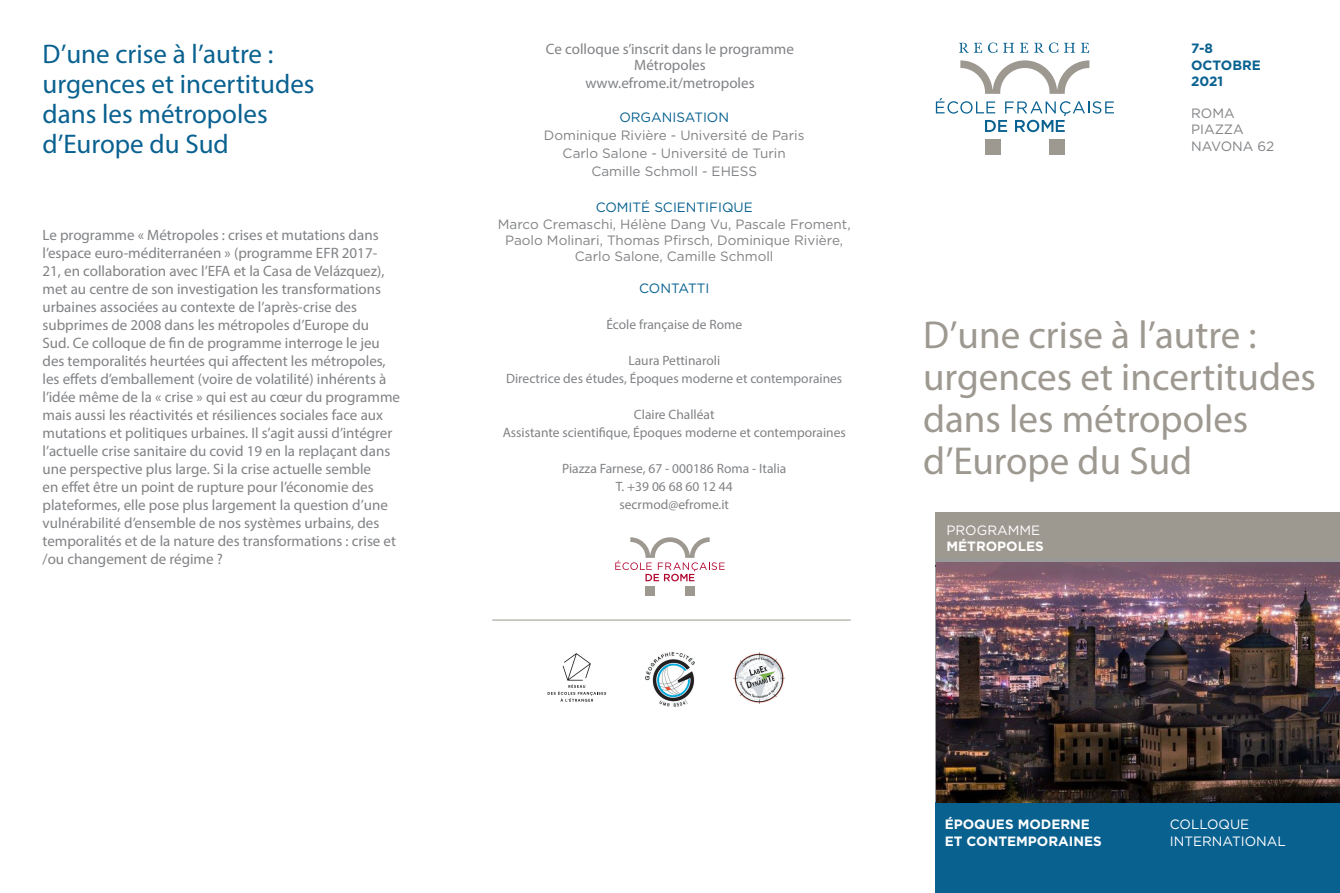
<style>
.page{position:relative;width:1340px;height:893px;background:#fff}
.page>*{position:absolute;margin:0;border:0;box-sizing:border-box;transform-origin:0 0}
.t1{font:39px/42px "Myriad Pro";color:#9d9890}
.t2{font:27px/30px "Myriad Pro";color:#096190}
.t3{font:15px/18px "Myriad Pro";color:#808285}
.t4{font:13.5px "Myriad Pro";color:#808285}
.t5{font:13.5px/16.2px "Gotham";color:#808285;text-align:center}
.t6{font:700 13.5px "Gotham";color:#fff}
.t7{font:13.5px "Gotham";color:#096190}
.t8{font:13.5px "Gotham";color:#fff}
.t9{font:700 13.5px "Gotham";color:#096190}
</style>
<div class="page">
<div style="left:935px;top:513px;width:404px;height:46px;background:#9d9890"></div>
<svg style="left:959px;top:43px;width:38px;height:10px"></svg>
<svg style="left:1003px;top:43px;width:11px;height:10px"></svg>
<svg style="left:1020px;top:43px;width:8px;height:10px"></svg>
<svg style="left:1034px;top:43px;width:24px;height:10px"></svg>
<svg style="left:1064px;top:43px;width:25px;height:10px"></svg>
<div style="left:985px;top:140px;width:15px;height:15px;background:#9d9890"></div>
<div style="left:1049px;top:140px;width:15px;height:15px;background:#9d9890"></div>
<svg style="left:935px;top:60px;width:178px;height:72px"></svg>
<div style="left:935px;top:803px;width:404px;height:90px;background:#096190"></div>
<div style="left:645px;top:586px;width:10px;height:9px;background:#9d9890"></div>
<div style="left:685px;top:586px;width:9px;height:9px;background:#9d9890"></div>
<svg style="left:615px;top:537px;width:109px;height:44px"></svg>
<img style="left:645px;top:653px;width:50px;height:53px">
<hr style="left:492px;top:620px;width:358px;height:1px;background:#9d9890">
<img style="left:733px;top:653px;width:51px;height:51px">
<svg style="left:547px;top:653px;width:59px;height:49px"></svg>
<img style="left:936px;top:562px;width:403px;height:241px">
<p class="t2" style="left:43px;top:38px;width:232px">D’une crise à l’autre :</p>
<p class="t2" style="left:43px;top:68px;width:273px">urgences et incertitudes dans les métropoles</p>
<p class="t2" style="left:43px;top:128px;width:188px">d’Europe du Sud</p>
<p class="t3" style="left:43px;top:226px;width:359px">Le programme « Métropoles : crises et mutations dans l’espace euro-méditerranéen » (programme EFR 2017-<br>21, en collaboration avec l’EFA et la Casa de Velázquez), met au centre de son investigation les transformations urbaines associées au contexte de l’après-crise des subprimes de 2008 dans les métropoles d’Europe du<br>Sud. Ce colloque de fin de programme interroge le jeu des temporalités heurtées qui affectent les métropoles, les effets d’emballement (voire de volatilité) inhérents à l’idée même de la « crise » qui est au cœur du programme mais aussi les réactivités et résiliences sociales face aux mutations et politiques urbaines. Il s’agit aussi d’intégrer l’actuelle crise sanitaire du covid 19 en la replaçant dans une perspective plus large. Si la crise actuelle semble<br>en effet être un point de rupture pour l’économie des plateformes, elle pose plus largement la question d’une vulnérabilité d’ensemble de nos systèmes urbains, des temporalités et de la nature des transformations : crise et /ou changement de régime ?</p>
<p class="t3" style="left:546px;top:40px;width:249px">Ce colloque s’inscrit dans le programme</p>
<p class="t3" style="left:634px;top:56px;width:73px">Métropoles</p>
<p class="t3" style="left:585px;top:74px;width:171px">www.efrome.it/metropoles</p>
<p class="t7" style="left:619px;top:109px;width:111px">ORGANISATION</p>
<p class="t5" style="left:544px;top:127px;width:262px">Dominique Rivière - Université de Paris</p>
<p class="t5" style="left:562px;top:145px;width:225px">Carlo Salone - Université de Turin</p>
<p class="t5" style="left:591px;top:163px;width:167px">Camille Schmoll - EHESS</p>
<p class="t7" style="left:595px;top:199px;width:159px">COMITÉ SCIENTIFIQUE</p>
<p class="t5" style="left:498px;top:215px;width:354px">Marco Cremaschi, Hélène Dang Vu, Pascale Froment,<br>Paolo Molinari, Thomas Pfirsch, Dominique Rivière,<br>Carlo Salone, Camille Schmoll</p>
<p class="t7" style="left:639px;top:280px;width:72px">CONTATTI</p>
<p class="t4" style="left:606px;top:317px;width:137px">École française de Rome</p>
<p class="t4" style="left:628px;top:353px;width:93px">Laura Pettinaroli</p>
<p class="t4" style="left:506px;top:371px;width:337px">Directrice des études, Époques moderne et contemporaines</p>
<p class="t4" style="left:634px;top:407px;width:82px">Claire Challéat</p>
<p class="t4" style="left:502px;top:425px;width:344px">Assistante scientifique, Époques moderne et contemporaines</p>
<p class="t4" style="left:562px;top:461px;width:226px">Piazza Farnese, 67 - 000186 Roma - Italia</p>
<p class="t4" style="left:615px;top:479px;width:119px">T. +39 06 68 60 12 44</p>
<p class="t4" style="left:619px;top:497px;width:111px">secrmod@efrome.it</p>
<p class="t9" style="left:1191px;top:40px;width:23px">7-8</p>
<p class="t9" style="left:1191px;top:56px;width:71px">OCTOBRE</p>
<p class="t9" style="left:1191px;top:72px;width:34px">2021</p>
<p class="t5" style="left:1191px;top:105px;width:45px">ROMA</p>
<p class="t5" style="left:1191px;top:121px;width:54px">PIAZZA</p>
<p class="t5" style="left:1191px;top:137px;width:85px">NAVONA 62</p>
<p class="t1" style="left:923px;top:313px;width:335px">D’une crise à l’autre :</p>
<p class="t1" style="left:923px;top:355px;width:394px">urgences et incertitudes dans les métropoles</p>
<p class="t1" style="left:923px;top:439px;width:270px">d’Europe du Sud</p>
<p class="t8" style="left:946px;top:521px;width:95px">PROGRAMME</p>
<p class="t6" style="left:946px;top:537px;width:99px">MÉTROPOLES</p>
<p class="t6" style="left:944px;top:816px;width:147px">ÉPOQUES MODERNE</p>
<p class="t6" style="left:944px;top:832px;width:158px">ET CONTEMPORAINES</p>
<p class="t8" style="left:1169px;top:816px;width:81px">COLLOQUE</p>
<p class="t8" style="left:1169px;top:832px;width:117px">INTERNATIONAL</p>
</div>
